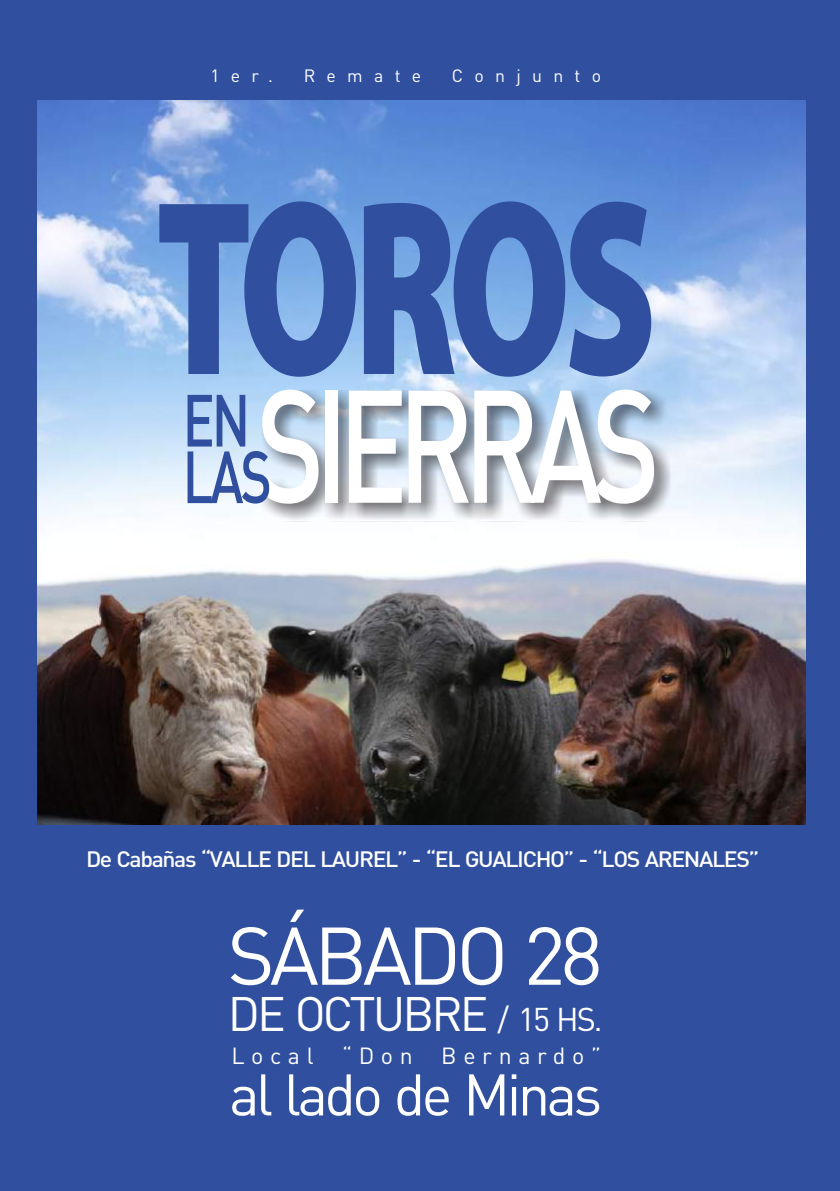
<style>
.page{position:relative;width:840px;height:1191px;background:#fff}
.page>*{position:absolute;margin:0;border:0;box-sizing:border-box;transform-origin:0 0}
.t1{font:900 251.8px "Myriad Pro";letter-spacing:-.055em;color:#304f9e;scale:.67 1}
.t2{font:500 157.6px "DIN";letter-spacing:-.09em;color:#fff;scale:.74 1}
.t3{font:80.4px "DIN Pro";letter-spacing:-.06em;color:#fff}
.t4{font:500 72.6px/56.6px "DIN";color:#304f9e;scale:.74 1}
.t5{font:57.8px "DIN Pro";letter-spacing:-.06em;color:#fff}
.t6{font:47.8px "DIN Pro";letter-spacing:-.06em;color:#fff}
.t7{font:23px "DIN Pro";letter-spacing:.29em;color:#fff}
.t8{font:500 22px "DIN";letter-spacing:-.06em;color:#fff;scale:1.04 1}
.t9{font:17.6px "DIN Pro";letter-spacing:.64em;color:#fff}
.s1{font-size:32.6px}
</style>
<div class="page">
<div style="left:0;top:0;width:839px;height:1191px;background:#304f9e"></div>
<img style="left:37px;top:100px;width:768px;height:724px">
<div style="left:255px;top:390px;width:415px;height:131px;background:#383336;opacity:.69"></div>
<p class="t9" style="left:210px;top:68px;width:64px">1er.</p>
<p class="t9" style="left:303px;top:68px;width:119px">Remate</p>
<p class="t9" style="left:451px;top:68px;width:150px">Conjunto</p>
<h1 class="t1" style="left:156px;top:185px;width:749px">TOROS</h1>
<h3 class="t4" style="left:182px;top:389px;width:122px">EN<br>LAS</h3>
<h2 class="t2" style="left:256px;top:345px;width:547px">SIERRAS</h2>
<p class="t8" style="left:86px;top:845px;width:648px">De Cabañas “VALLE DEL LAUREL” - “EL GUALICHO” - “LOS ARENALES”</p>
<h3 class="t3" style="left:227px;top:923px;width:376px">SÁBADO 28</h3>
<h3 class="t6" style="left:228px;top:994px;width:376px">DE OCTUBRE <span class="s1">/ 15 HS.</span></h3>
<p class="t7" style="left:231px;top:1046px;width:371px">Local “Don Bernardo”</p>
<h3 class="t5" style="left:229px;top:1071px;width:374px">al lado de Minas</h3>
</div>
